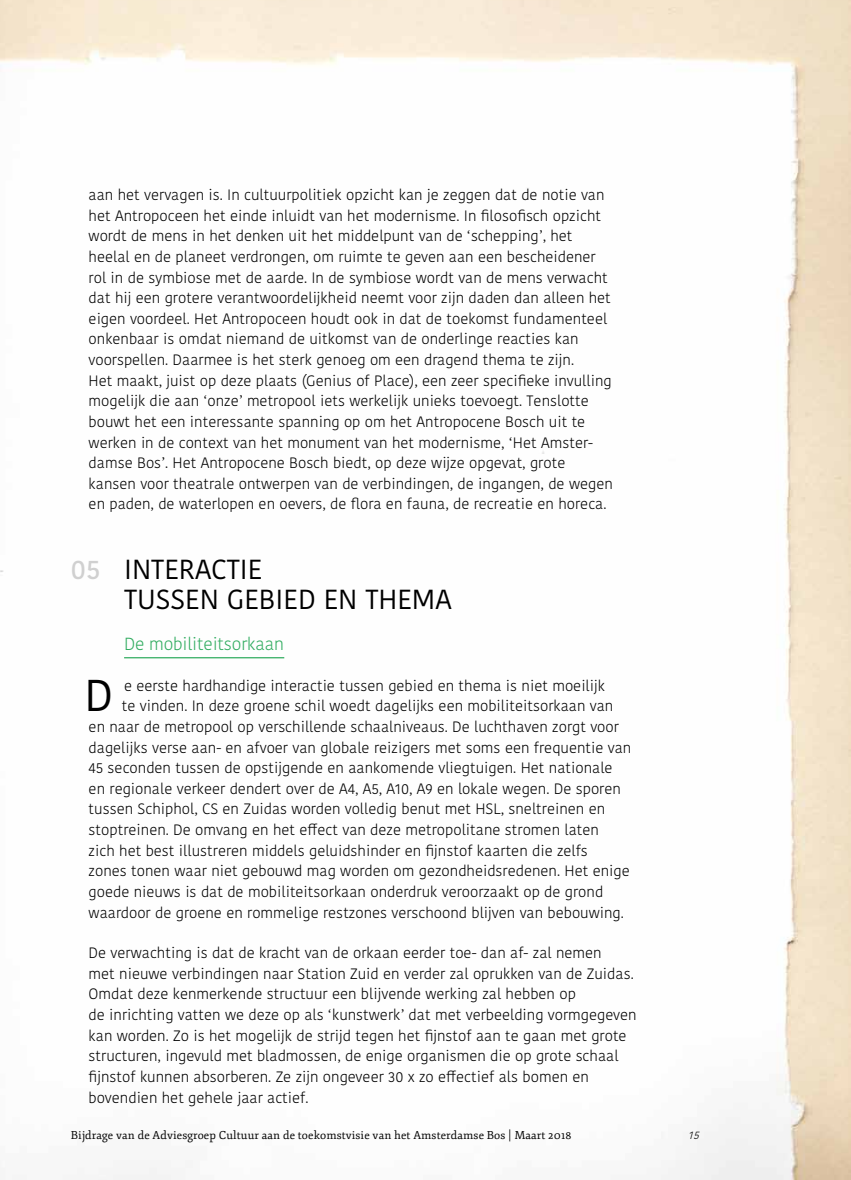
<style>
.page{position:relative;width:851px;height:1180px;background:#fff}
.page>*{position:absolute;margin:0;border:0;box-sizing:border-box;transform-origin:0 0}
.t1{font:44.38px "Kohinoor Devanagari";color:#000}
.t2{font:27.5px/30px "Kohinoor Devanagari";color:#000}
.t3{font:300 17.5px "Kohinoor Devanagari";letter-spacing:-.01em;color:#31ac60}
.t4{font:300 15px/20.6px "Kohinoor Devanagari";color:#000}
.t5{font:11.25px "Fjord One";letter-spacing:.01em;color:#000}
.t6{font:italic 300 11.25px "Kohinoor Devanagari";color:#000}
.s1{font-weight:600;color:#d0d0d0}
</style>
<div class="page">
<img style="left:0;top:0;width:850px;height:1180px">
<hr style="left:124px;top:657px;width:160px;height:1px;background:#31ac60">
<p class="t4" style="left:89px;top:185px;width:525px">aan het vervagen is. In cultuurpolitiek opzicht kan je zeggen dat de notie van het Antropoceen het einde inluidt van het modernisme. In filosofisch opzicht wordt de mens in het denken uit het middelpunt van de ‘schepping’, het heelal en de planeet verdrongen, om ruimte te geven aan een bescheidener rol in de symbiose met de aarde. In de symbiose wordt van de mens verwacht dat hij een grotere verantwoordelijkheid neemt voor zijn daden dan alleen het eigen voordeel. Het Antropoceen houdt ook in dat de toekomst fundamenteel onkenbaar is omdat niemand de uitkomst van de onderlinge reacties kan voorspellen. Daarmee is het sterk genoeg om een dragend thema te zijn.<br>Het maakt, juist op deze plaats (Genius of Place), een zeer specifieke invulling mogelijk die aan ‘onze’ metropool iets werkelijk unieks toevoegt. Tenslotte bouwt het een interessante spanning op om het Antropocene Bosch uit te werken in de context van het monument van het modernisme, ‘Het Amster&shy;damse Bos’. Het Antropocene Bosch biedt, op deze wijze opgevat, grote kansen voor theatrale ontwerpen van de verbindingen, de ingangen, de wegen en paden, de waterlopen en oevers, de flora en fauna, de recreatie en horeca.</p>
<h2 class="t2" style="left:124px;top:555px;width:329px;text-indent:-53px"><span class="s1">05</span> INTERACTIE<br>TUSSEN GEBIED EN THEMA</h2>
<p class="t3" style="left:124px;top:634px;width:161px">De mobiliteitsorkaan</p>
<h1 class="t1" style="left:84px;top:670px;width:30px">D</h1>
<p class="t4" style="left:124px;top:675px;width:482px">e eerste hardhandige interactie tussen gebied en thema is niet moeilijk</p>
<p class="t4" style="left:122px;top:696px;width:493px">te vinden. In deze groene schil woedt dagelijks een mobiliteitsorkaan van</p>
<p class="t4" style="left:89px;top:716px;width:531px">en naar de metropool op verschillende schaalniveaus. De luchthaven zorgt voor</p>
<p class="t4" style="left:89px;top:737px;width:544px">dagelijks verse aan- en afvoer van globale reizigers met soms een frequentie van</p>
<p class="t4" style="left:89px;top:758px;width:525px">45 seconden tussen de opstijgende en aankomende vliegtuigen. Het nationale</p>
<p class="t4" style="left:89px;top:778px;width:533px">en regionale verkeer dendert over de A4, A5, A10, A9 en lokale wegen. De sporen</p>
<p class="t4" style="left:89px;top:799px;width:518px">tussen Schiphol, CS en Zuidas worden volledig benut met HSL, sneltreinen en</p>
<p class="t4" style="left:89px;top:820px;width:512px">stoptreinen. De omvang en het effect van deze metropolitane stromen laten</p>
<p class="t4" style="left:89px;top:840px;width:500px">zich het best illustreren middels geluidshinder en fijnstof kaarten die zelfs</p>
<p class="t4" style="left:89px;top:861px;width:542px">zones tonen waar niet gebouwd mag worden om gezondheidsredenen. Het enige</p>
<p class="t4" style="left:89px;top:881px;width:516px">goede nieuws is dat de mobiliteitsorkaan onderdruk veroorzaakt op de grond</p>
<p class="t4" style="left:89px;top:902px;width:536px">waardoor de groene en rommelige restzones verschoond blijven van bebouwing.</p>
<p class="t4" style="left:89px;top:943px;width:549px">De verwachting is dat de kracht van de orkaan eerder toe- dan af- zal nemen<br>met nieuwe verbindingen naar Station Zuid en verder zal oprukken van de Zuidas.<br>Omdat deze kenmerkende structuur een blijvende werking zal hebben op<br>de inrichting vatten we deze op als ‘kunstwerk’ dat met verbeelding vormgegeven kan worden. Zo is het mogelijk de strijd tegen het fijnstof aan te gaan met grote structuren, ingevuld met bladmossen, de enige organismen die op grote schaal fijnstof kunnen absorberen. Ze zijn ongeveer 30 x zo effectief als bomen en bovendien het gehele jaar actief.</p>
<p class="t5" style="left:71px;top:1128px;width:502px">Bijdrage van de Adviesgroep Cultuur aan de toekomstvisie van het Amsterdamse Bos | Maart 2018</p>
<p class="t6" style="left:688px;top:1128px;width:16px">15</p>
</div>
